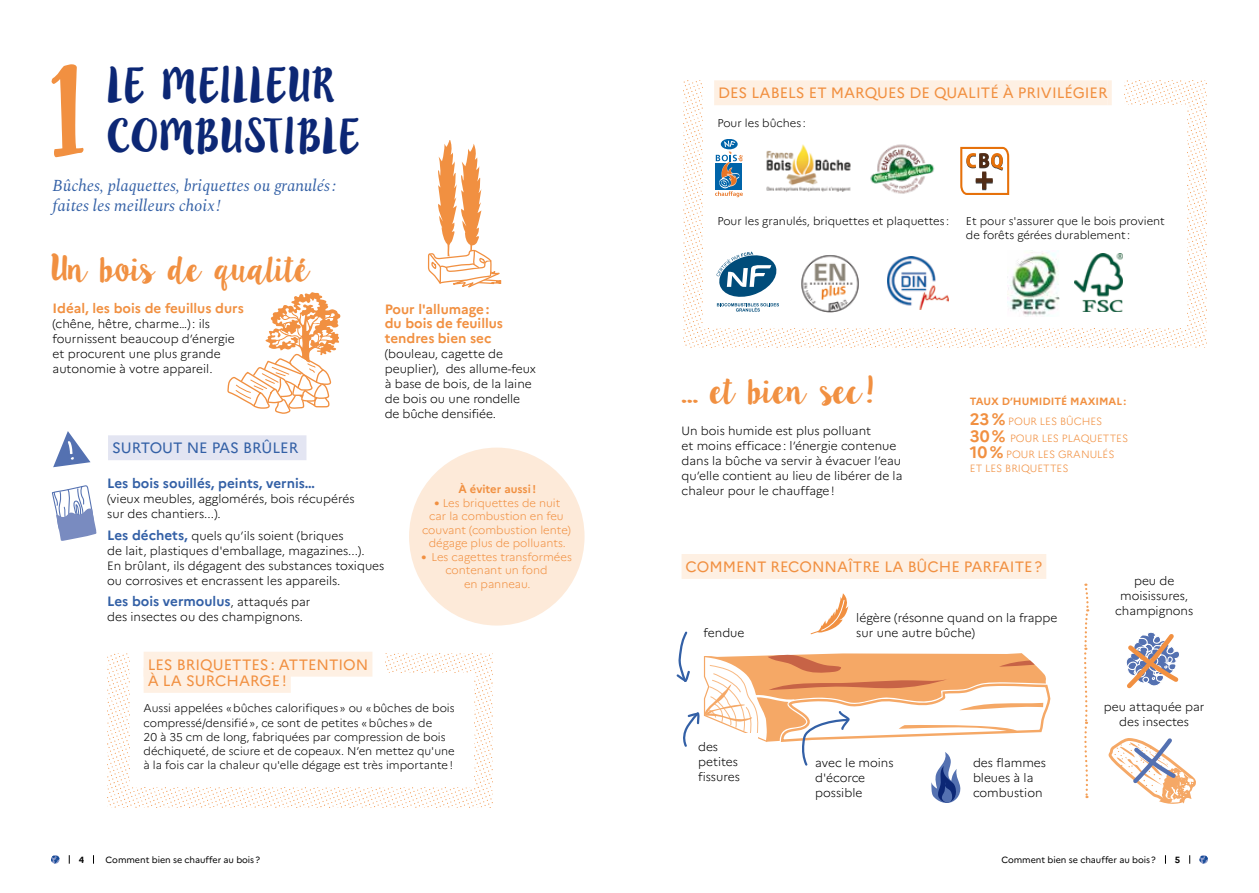
<style>
.page{position:relative;width:1259px;height:893px;background:#fff}
.page>*{position:absolute;margin:0;border:0;box-sizing:border-box;transform-origin:0 0}
.t1{font:39px "Lilly Belle";letter-spacing:.03em;color:#0c2775}
.t2{font:30px "Lilly Belle";letter-spacing:-.11em;color:#f19041}
.t3{font:italic 16.5px/19.5px "Spectral";color:#3360a6}
.t4{font:15px/16.2px "Marianne";color:#f19041}
.t5{font:15px "Marianne";color:#3360a6}
.t6{font:700 13.5px/14.7px "Marianne";color:#f19041}
.t7{font:700 13.5px "Marianne";color:#3360a6}
.t8{font:300 12px/15px "Marianne";color:#000}
.t9{font:300 11.25px/14.2px "Marianne";color:#000}
.t10{font:300 11.25px/13.5px "Marianne";color:#f19041;text-align:center}
.t11{font:700 11.25px "Marianne";color:#f19041}
.t12{font:300 10.5px/16.5px "Marianne";color:#f19041}
.t13{font:700 10.5px/20.7px "Marianne";color:#f19041}
.t14{font:9px "Marianne";letter-spacing:-.005em;color:#000}
.t15{font:700 9px "Marianne";color:#000}
.s1{font-weight:700;font-size:13.5px;color:#3360a6}
.s2{font-weight:300;font-size:12px;color:#000}
.s3{font-size:18px}
.s4{font-size:16.5px}
.s5{font-weight:300}
.s6{font-weight:700;font-size:16.5px}
</style>
<div class="page">
<div style="left:409px;top:448px;width:175px;height:177px;background:#fdead9;border-radius:50%"></div>
<svg style="left:52px;top:485px;width:45px;height:56px"></svg>
<img style="left:683px;top:81px;width:523px;height:267px">
<div style="left:703px;top:105px;width:483px;height:223px;background:#fff"></div>
<div style="left:703px;top:71px;width:420px;height:75px;background:#fff"></div>
<div style="left:714px;top:80px;width:393px;height:25px;background:#fef0e3"></div>
<hr style="left:1107px;top:80px;width:4px;height:25px;background:#fef0e3">
<img style="left:887px;top:256px;width:61px;height:53px">
<img style="left:1074px;top:254px;width:48px;height:58px">
<svg style="left:721px;top:139px;width:16px;height:10px"></svg>
<svg style="left:715px;top:141px;width:28px;height:56px"></svg>
<img style="left:766px;top:144px;width:85px;height:48px">
<img style="left:1007px;top:250px;width:52px;height:66px">
<img style="left:801px;top:255px;width:58px;height:57px">
<div style="left:681px;top:554px;width:365px;height:25px;background:#fef0e3"></div>
<svg style="left:53px;top:431px;width:38px;height:36px"></svg>
<div style="left:108px;top:435px;width:198px;height:25px;background:#e3e5f2"></div>
<svg style="left:1126px;top:632px;width:53px;height:57px"></svg>
<svg style="left:1084px;top:584px;width:5px;height:214px"></svg>
<img style="left:870px;top:144px;width:65px;height:50px">
<svg style="left:227px;top:292px;width:114px;height:122px"></svg>
<svg style="left:427px;top:141px;width:75px;height:147px"></svg>
<img style="left:108px;top:653px;width:385px;height:155px">
<div style="left:130px;top:673px;width:343px;height:114px;background:#fff"></div>
<div style="left:130px;top:649px;width:255px;height:86px;background:#fff"></div>
<div style="left:144px;top:652px;width:228px;height:25px;background:#fef0e3"></div>
<div style="left:144px;top:668px;width:147px;height:25px;background:#fef0e3"></div>
<svg style="left:676px;top:593px;width:373px;height:210px"></svg>
<svg style="left:716px;top:252px;width:63px;height:60px"></svg>
<svg style="left:1108px;top:738px;width:88px;height:66px"></svg>
<svg style="left:960px;top:147px;width:49px;height:48px"></svg>
<svg style="left:51px;top:855px;width:9px;height:9px"></svg>
<svg style="left:1199px;top:855px;width:9px;height:9px"></svg>
<h1 class="t1" style="left:107px;top:58px;width:229px">LE MEILLEUR</h1>
<h1 class="t1" style="left:107px;top:109px;width:254px">COMBUSTIBLE</h1>
<h3 class="t3" style="left:52px;top:176px;width:285px">Bûches, plaquettes, briquettes ou granulés : faites les meilleurs choix !</h3>
<h2 class="t2" style="left:51px;top:246px;width:262px">Un bois de qualité</h2>
<p class="t6" style="left:53px;top:300px;width:193px">Idéal, les bois de feuillus durs</p>
<p class="t8" style="left:53px;top:315px;width:184px">(chêne, hêtre, charme…) : ils fournissent beaucoup d’énergie et procurent une plus grande autonomie à votre appareil.</p>
<p class="t5" style="left:112px;top:436px;width:188px">SURTOUT NE PAS BRÛLER</p>
<p class="t6" style="left:385px;top:301px;width:120px">Pour l'allumage : du bois de feuillus tendres bien sec</p>
<p class="t8" style="left:385px;top:345px;width:153px">(bouleau, cagette de peuplier), des allume-feux à base de bois, de la laine de bois ou une rondelle de bûche densifiée.</p>
<p class="t7" style="left:107px;top:473px;width:209px">Les bois souillés, peints, vernis…</p>
<p class="t8" style="left:107px;top:491px;width:249px">(vieux meubles, agglomérés, bois récupérés sur des chantiers...).</p>
<p class="t8" style="left:107px;top:527px;width:279px"><span class="s1">Les déchets,</span> quels qu’ils soient (briques<br>de lait, plastiques d'emballage, magazines...).<br>En brûlant, ils dégagent des substances toxiques ou corrosives et encrassent les appareils.</p>
<p class="t7" style="left:107px;top:591px;width:205px">Les bois vermoulus<span class="s2">, attaqués par</span></p>
<p class="t8" style="left:107px;top:608px;width:197px">des insectes ou des champignons.</p>
<p class="t11" style="left:458px;top:480px;width:79px">À éviter aussi !</p>
<p class="t10" style="left:422px;top:495px;width:150px"><span class="s3">•</span> Les briquettes de nuit<br>car la combustion en feu couvant (combustion lente) dégage plus de polluants.</p>
<p class="t10" style="left:421px;top:549px;width:152px"><span class="s3">•</span> Les cagettes transformées contenant un fond<br>en panneau.</p>
<p class="t4" style="left:148px;top:655px;width:222px">LES BRIQUETTES : ATTENTION<br>À LA SURCHARGE !</p>
<p class="t9" style="left:144px;top:700px;width:313px">Aussi appelées « bûches calorifiques » ou « bûches de bois compressé/densifié », ce sont de petites « bûches » de<br>20 à 35 cm de long, fabriquées par compression de bois déchiqueté, de sciure et de copeaux. N’en mettez qu'une à la fois car la chaleur qu'elle dégage est très importante !</p>
<p class="t4" style="left:718px;top:84px;width:391px">DES LABELS ET MARQUES DE QUALITÉ À PRIVILÉGIER</p>
<p class="t9" style="left:717px;top:115px;width:90px">Pour les bûches :</p>
<p class="t9" style="left:717px;top:212px;width:233px">Pour les granulés, briquettes et plaquettes :</p>
<p class="t9" style="left:966px;top:212px;width:200px">Et pour s'assurer que le bois provient de forêts gérées durablement :</p>
<h2 class="t2" style="left:681px;top:369px;width:193px">... et bien sec !</h2>
<p class="t8" style="left:681px;top:422px;width:222px">Un bois humide est plus polluant<br>et moins efficace : l’énergie contenue dans la bûche va servir à évacuer l’eau qu’elle contient au lieu de libérer de la chaleur pour le chauffage !</p>
<p class="t13" style="left:970px;top:390px;width:158px">TAUX D’HUMIDITÉ MAXIMAL :<br><span class="s4">23 %</span> <span class="s5">POUR LES BÛCHES</span></p>
<p class="t12" style="left:970px;top:429px;width:160px"><span class="s6">30 %</span> POUR LES PLAQUETTES<br><span class="s6">10 %</span> POUR LES GRANULÉS</p>
<p class="t12" style="left:970px;top:459px;width:100px">ET LES BRIQUETTES</p>
<p class="t4" style="left:685px;top:557px;width:358px">COMMENT RECONNAÎTRE LA BÛCHE PARFAITE ?</p>
<p class="t8" style="left:856px;top:609px;width:203px">légère (résonne quand on la frappe</p>
<p class="t8" style="left:703px;top:624px;width:42px">fendue</p>
<p class="t8" style="left:856px;top:624px;width:120px">sur une autre bûche)</p>
<p class="t8" style="left:698px;top:738px;width:43px">des petites fissures</p>
<p class="t8" style="left:815px;top:754px;width:80px">avec le moins d'écorce possible</p>
<p class="t8" style="left:973px;top:754px;width:75px">des flammes bleues à la combustion</p>
<p class="t8" style="left:1115px;top:572px;width:80px;text-align:center">peu de moisissures, champignons</p>
<p class="t8" style="left:1104px;top:698px;width:102px;text-align:center">peu attaquée par des insectes</p>
<p class="t15" style="left:79px;top:852px;width:7px">4</p>
<p class="t14" style="left:106px;top:852px;width:156px">Comment bien se chauffer au bois ?</p>
<p class="t14" style="left:1001px;top:852px;width:156px">Comment bien se chauffer au bois ?</p>
<p class="t15" style="left:1175px;top:852px;width:7px">5</p>
</div>
